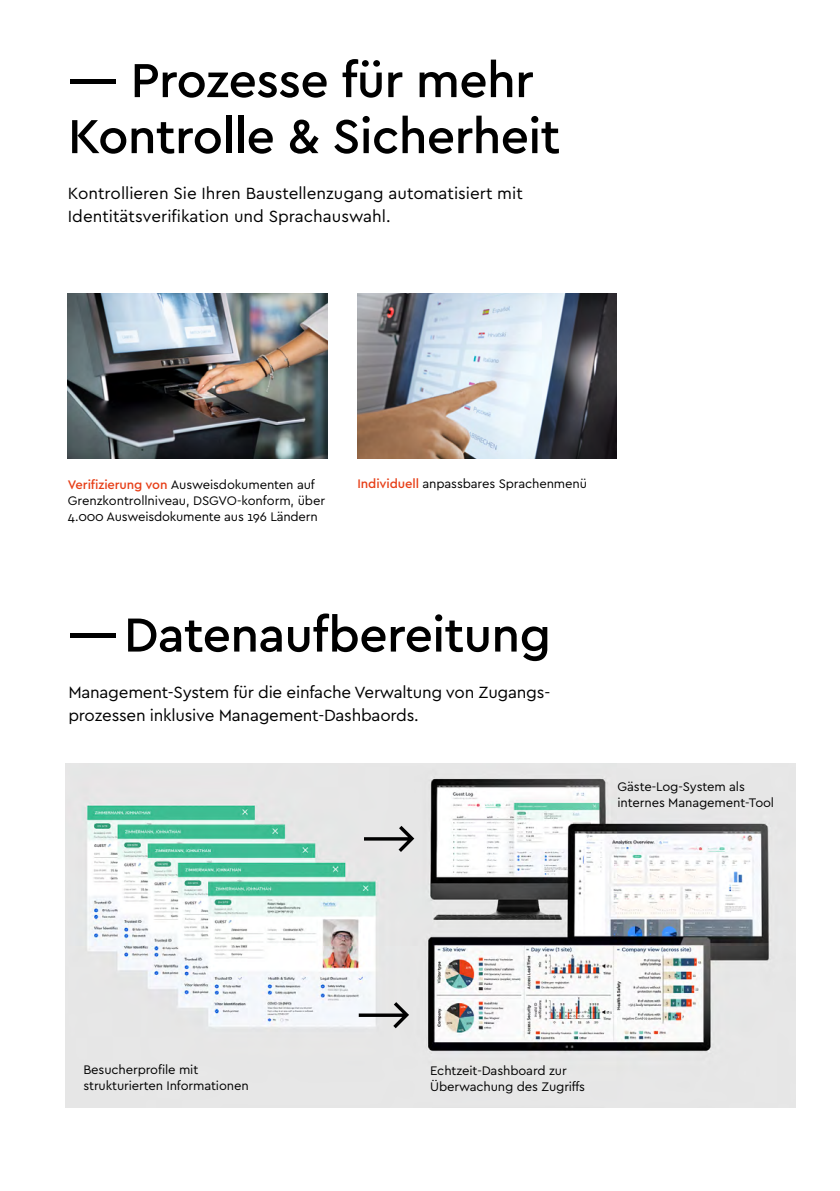
<style>
.page{position:relative;width:840px;height:1191px;background:#fff}
.page>*{position:absolute;margin:0;border:0;box-sizing:border-box;transform-origin:0 0}
.t1{font:500 50px/56px "Cera Pro";letter-spacing:-.015em;color:#000}
.t2{font:17px/23px "Cera Basic";letter-spacing:-.015em;color:#000}
.t3{font:13px/16px "Cera Basic";letter-spacing:-.01em;color:#000}
.s1{font-family:"Cera Pro";font-weight:500;color:#e73f18}
</style>
<div class="page">
<img style="left:68px;top:293px;width:259px;height:165px">
<img style="left:357px;top:293px;width:259px;height:165px">
<img style="left:66px;top:764px;width:729px;height:343px">
<svg style="left:364px;top:826px;width:50px;height:26px"></svg>
<svg style="left:358px;top:1002px;width:51px;height:26px"></svg>
<h1 class="t1" style="left:68px;top:50px;width:493px">— Prozesse für mehr<br>Kontrolle &amp; Sicherheit</h1>
<h2 class="t2" style="left:68px;top:182px;width:456px">Kontrollieren Sie Ihren Baustellenzugang automatisiert mit<br>Identitätsverifikation und Sprachauswahl.</h2>
<p class="t3" style="left:68px;top:476px;width:258px"><span class="s1">Verifizierung von</span> Ausweisdokumenten auf<br>Grenzkontrollniveau, DSGVO-konform, über<br>4.000 Ausweisdokumente aus 196 Ländern</p>
<p class="t3" style="left:357px;top:476px;width:231px"><span class="s1">Individuell</span> anpassbares Sprachenmenü</p>
<h1 class="t1" style="left:68px;top:604px;width:484px">— Datenaufbereitung</h1>
<h2 class="t2" style="left:68px;top:680px;width:483px">Management-System für die einfache Verwaltung von Zugangs&shy;prozessen inklusive Management-Dashbaords.</h2>
<p class="t3" style="left:617px;top:778px;width:158px">Gäste-Log-System als internes Management-Tool</p>
<p class="t3" style="left:83px;top:1062px;width:167px">Besucherprofile mit strukturierten Informationen</p>
<p class="t3" style="left:430px;top:1062px;width:156px">Echtzeit-Dashboard zur<br>Überwachung des Zugriffs</p>
</div>
